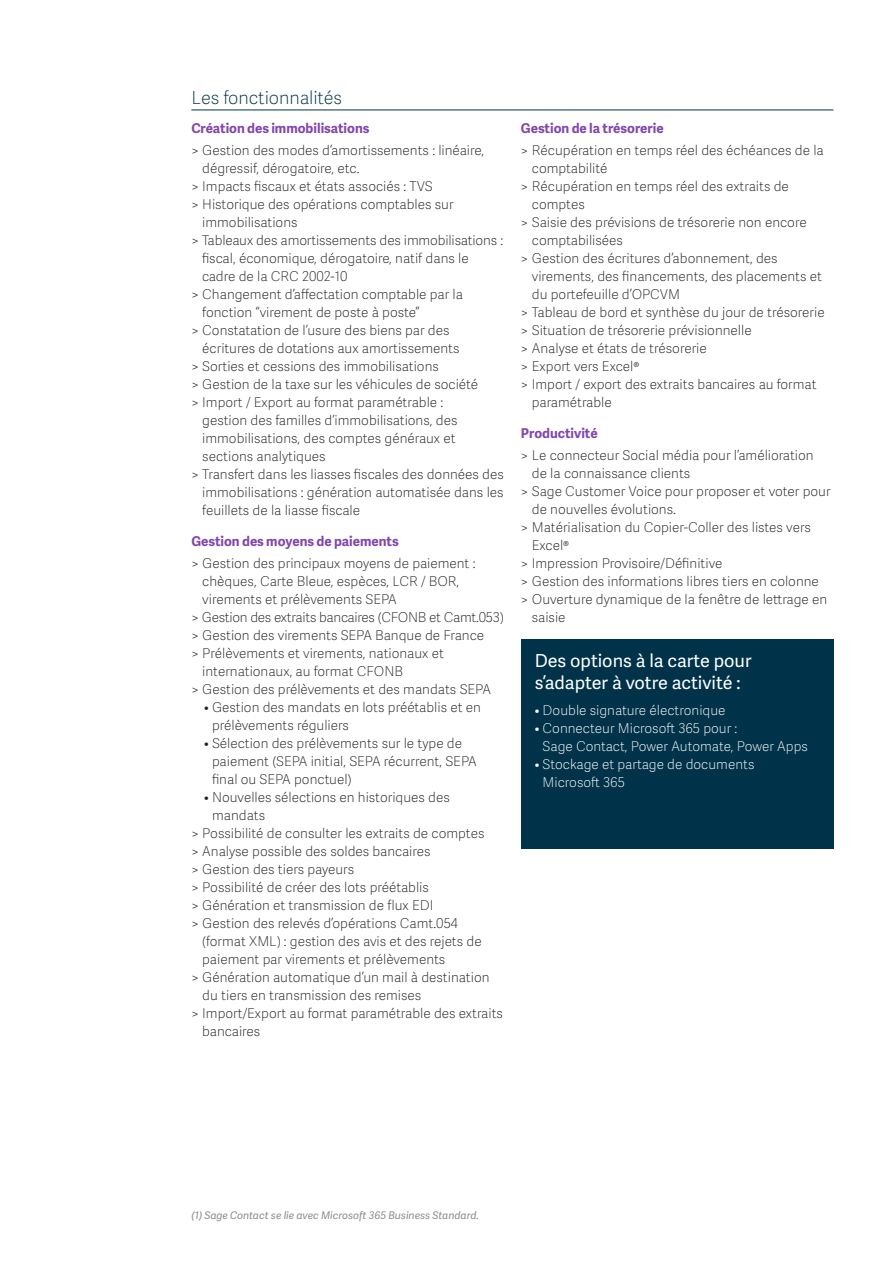
<style>
.page{position:relative;width:893px;height:1263px;background:#fff}
.page>*{position:absolute;margin:0;border:0;box-sizing:border-box;transform-origin:0 0}
.Titre_encadré{font:18px "Adelle Sans SAGE";color:#fff}
.Intro_SubHead_2{font:18px "Adelle Sans SAGE Th";letter-spacing:-.005em;color:#003349}
.Body_verso_8_5pt_puc{font:13.5px/18px "Adelle Sans SAGE Th";color:#231f20}
.Titre_encadré-2{font:13.5px/18px "Adelle Sans SAGE Th";color:#fff}
.Intertitre___Petit_t{font:700 13.5px "Adelle Sans SAGE";color:#8246af}
.Body_verso_8_5pt_puc-2{font:13.5px "Adelle Sans SAGE Th";letter-spacing:-.02em;color:#231f20}
.Ligne_titre__gauche{font:italic 10.5px "Adelle Sans SAGE";color:#888b8d}
</style>
<div class="page">
<hr style="left:191px;top:110px;width:642px;height:1px;background:#003349">
<div style="left:521px;top:639px;width:312px;height:209px;background:#003349"></div>
<p class="Intro_SubHead_2" style="left:191px;top:85px;width:152px">Les fonctionnalités</p>
<p class="Intertitre___Petit_t" style="left:191px;top:118px;width:180px">Création des immobilisations</p>
<p class="Body_verso_8_5pt_puc" style="left:202px;top:141px;width:283px;text-indent:-11px">&gt; Gestion des modes d’amortissements : linéaire, dégressif, dérogatoire, etc.</p>
<p class="Body_verso_8_5pt_puc" style="left:191px;top:177px;width:243px">&gt; Impacts fiscaux et états associés : TVS</p>
<p class="Body_verso_8_5pt_puc" style="left:202px;top:195px;width:253px;text-indent:-11px">&gt; Historique des opérations comptables sur immobilisations</p>
<p class="Body_verso_8_5pt_puc" style="left:202px;top:231px;width:303px;text-indent:-11px">&gt; Tableaux des amortissements des immobilisations : fiscal, économique, dérogatoire, natif dans le cadre de la CRC 2002-10</p>
<p class="Body_verso_8_5pt_puc" style="left:202px;top:285px;width:262px;text-indent:-11px">&gt; Changement d’affectation comptable par la fonction “virement de poste à poste”</p>
<p class="Body_verso_8_5pt_puc" style="left:202px;top:321px;width:259px;text-indent:-11px">&gt; Constatation de l’usure des biens par des écritures de dotations aux amortissements</p>
<p class="Body_verso_8_5pt_puc" style="left:191px;top:357px;width:249px">&gt; Sorties et cessions des immobilisations</p>
<p class="Body_verso_8_5pt_puc" style="left:191px;top:375px;width:288px">&gt; Gestion de la taxe sur les véhicules de société</p>
<p class="Body_verso_8_5pt_puc" style="left:202px;top:393px;width:257px;text-indent:-11px">&gt; Import / Export au format paramétrable : gestion des familles d’immobilisations, des immobilisations, des comptes généraux et sections analytiques</p>
<p class="Body_verso_8_5pt_puc" style="left:202px;top:465px;width:303px;text-align:justify;text-indent:-11px">&gt; Transfert dans les liasses fiscales des données des immobilisations : génération automatisée dans les feuillets de la liasse fiscale</p>
<p class="Intertitre___Petit_t" style="left:191px;top:531px;width:209px">Gestion des moyens de paiements</p>
<p class="Body_verso_8_5pt_puc" style="left:202px;top:554px;width:275px;text-indent:-11px">&gt; Gestion des principaux moyens de paiement : chèques, Carte Bleue, espèces, LCR / BOR, virements et prélèvements SEPA</p>
<p class="Body_verso_8_5pt_puc-2" style="left:191px;top:608px;width:314px">&gt; Gestion des extraits bancaires (CFONB et Camt.053)</p>
<p class="Body_verso_8_5pt_puc" style="left:191px;top:626px;width:294px">&gt; Gestion des virements SEPA Banque de France</p>
<p class="Body_verso_8_5pt_puc" style="left:202px;top:644px;width:243px;text-indent:-11px">&gt; Prélèvements et virements, nationaux et internationaux, au format CFONB</p>
<p class="Body_verso_8_5pt_puc" style="left:191px;top:680px;width:301px">&gt; Gestion des prélèvements et des mandats SEPA</p>
<p class="Body_verso_8_5pt_puc" style="left:212px;top:698px;width:270px;text-indent:-8px">• Gestion des mandats en lots préétablis et en prélèvements réguliers</p>
<p class="Body_verso_8_5pt_puc" style="left:212px;top:734px;width:266px;text-indent:-8px">• Sélection des prélèvements sur le type de paiement (SEPA initial, SEPA récurrent, SEPA final ou SEPA ponctuel)</p>
<p class="Body_verso_8_5pt_puc" style="left:212px;top:788px;width:239px;text-indent:-8px">• Nouvelles sélections en historiques des mandats</p>
<p class="Body_verso_8_5pt_puc" style="left:191px;top:824px;width:295px">&gt; Possibilité de consulter les extraits de comptes</p>
<p class="Body_verso_8_5pt_puc" style="left:191px;top:842px;width:241px">&gt; Analyse possible des soldes bancaires</p>
<p class="Body_verso_8_5pt_puc" style="left:191px;top:860px;width:164px">&gt; Gestion des tiers payeurs</p>
<p class="Body_verso_8_5pt_puc" style="left:191px;top:878px;width:239px">&gt; Possibilité de créer des lots préétablis</p>
<p class="Body_verso_8_5pt_puc" style="left:191px;top:896px;width:244px">&gt; Génération et transmission de flux EDI</p>
<p class="Body_verso_8_5pt_puc" style="left:202px;top:914px;width:281px;text-indent:-11px">&gt; Gestion des relevés d’opérations Camt.054 (format XML) : gestion des avis et des rejets de paiement par virements et prélèvements</p>
<p class="Body_verso_8_5pt_puc" style="left:202px;top:968px;width:289px;text-indent:-11px">&gt; Génération automatique d’un mail à destination du tiers en transmission des remises</p>
<p class="Body_verso_8_5pt_puc" style="left:202px;top:1004px;width:302px;text-indent:-11px">&gt; Import/Export au format paramétrable des extraits bancaires</p>
<p class="Intertitre___Petit_t" style="left:521px;top:118px;width:144px">Gestion de la trésorerie</p>
<p class="Body_verso_8_5pt_puc" style="left:532px;top:141px;width:293px;text-indent:-11px">&gt; Récupération en temps réel des échéances de la comptabilité</p>
<p class="Body_verso_8_5pt_puc" style="left:532px;top:177px;width:259px;text-indent:-11px">&gt; Récupération en temps réel des extraits de comptes</p>
<p class="Body_verso_8_5pt_puc" style="left:532px;top:213px;width:276px;text-indent:-11px">&gt; Saisie des prévisions de trésorerie non encore comptabilisées</p>
<p class="Body_verso_8_5pt_puc" style="left:532px;top:249px;width:292px;text-indent:-11px">&gt; Gestion des écritures d’abonnement, des virements, des financements, des placements et du portefeuille d’OPCVM</p>
<p class="Body_verso_8_5pt_puc" style="left:521px;top:303px;width:305px">&gt; Tableau de bord et synthèse du jour de trésorerie</p>
<p class="Body_verso_8_5pt_puc" style="left:521px;top:321px;width:232px">&gt; Situation de trésorerie prévisionnelle</p>
<p class="Body_verso_8_5pt_puc" style="left:521px;top:339px;width:187px">&gt; Analyse et états de trésorerie</p>
<p class="Body_verso_8_5pt_puc" style="left:521px;top:357px;width:120px">&gt; Export vers Excel®</p>
<p class="Body_verso_8_5pt_puc" style="left:532px;top:375px;width:286px;text-indent:-11px">&gt; Import / export des extraits bancaires au format paramétrable</p>
<p class="Intertitre___Petit_t" style="left:521px;top:423px;width:78px">Productivité</p>
<p class="Body_verso_8_5pt_puc" style="left:532px;top:446px;width:283px;text-indent:-11px">&gt; Le connecteur Social média pour l’amélioration de la connaissance clients</p>
<p class="Body_verso_8_5pt_puc" style="left:532px;top:482px;width:300px;text-indent:-11px">&gt; Sage Customer Voice pour proposer et voter pour de nouvelles évolutions.</p>
<p class="Body_verso_8_5pt_puc" style="left:532px;top:518px;width:280px;text-indent:-11px">&gt; Matérialisation du Copier-Coller des listes vers<br>Excel®</p>
<p class="Body_verso_8_5pt_puc" style="left:521px;top:554px;width:203px">&gt; Impression Provisoire/Définitive</p>
<p class="Body_verso_8_5pt_puc" style="left:521px;top:572px;width:299px">&gt; Gestion des informations libres tiers en colonne</p>
<p class="Body_verso_8_5pt_puc" style="left:532px;top:590px;width:297px;text-indent:-11px">&gt; Ouverture dynamique de la fenêtre de lettrage en saisie</p>
<p class="Titre_encadré" style="left:535px;top:648px;width:218px">Des options à la carte pour</p>
<p class="Titre_encadré" style="left:535px;top:669px;width:207px">s’adapter à votre activité :</p>
<p class="Titre_encadré-2" style="left:535px;top:701px;width:192px">• Double signature électronique</p>
<p class="Titre_encadré-2" style="left:543px;top:719px;width:267px;text-indent:-8px">• Connecteur Microsoft 365 pour :<br>Sage Contact, Power Automate, Power Apps</p>
<p class="Titre_encadré-2" style="left:543px;top:755px;width:213px;text-indent:-8px">• Stockage et partage de documents<br>Microsoft 365</p>
<p class="Ligne_titre__gauche" style="left:191px;top:1208px;width:289px">(1) Sage Contact se lie avec Microsoft 365 Business Standard.</p>
</div>
